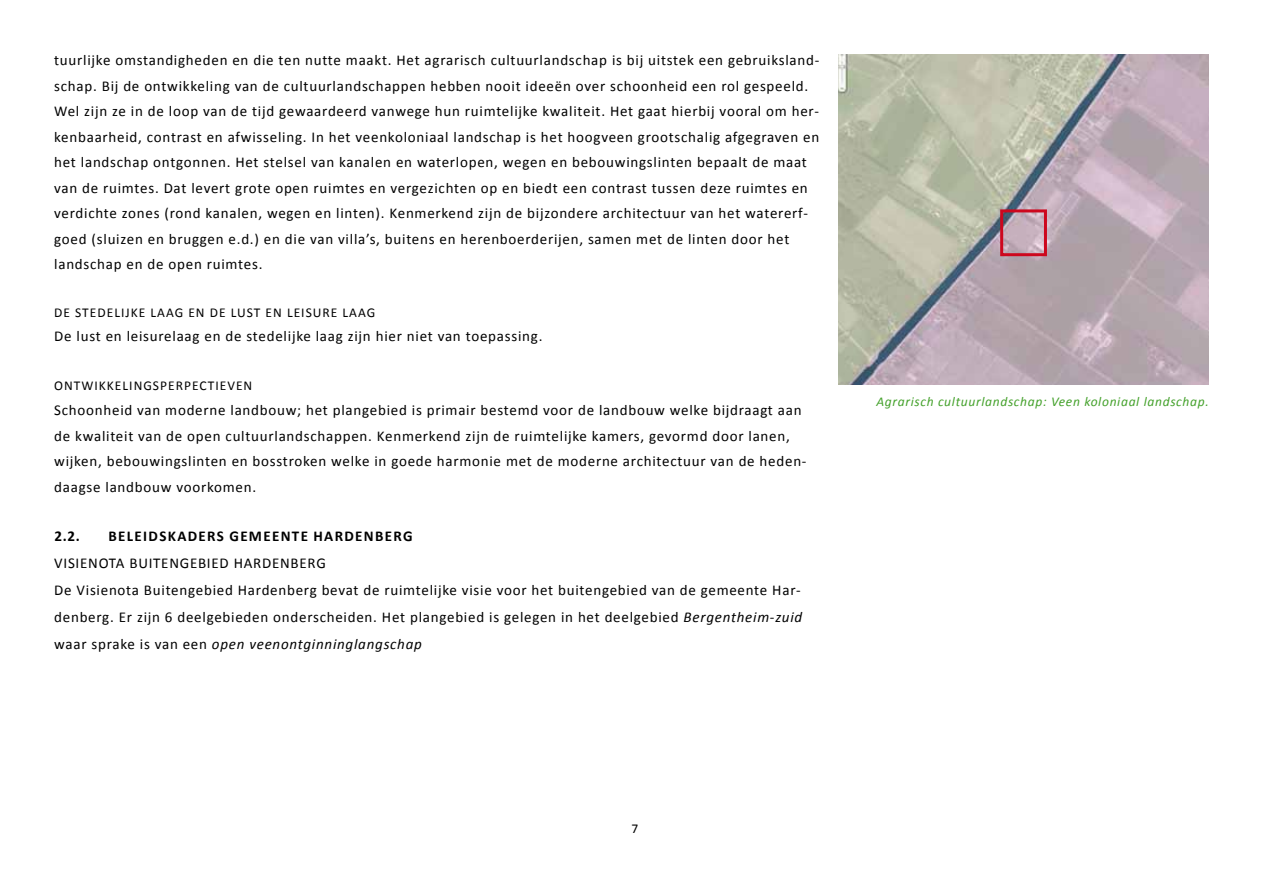
<style>
.page{position:relative;width:1263px;height:893px;background:#fff}
.page>*{position:absolute;margin:0;border:0;box-sizing:border-box;transform-origin:0 0}
.t1{font:15px/25.5px "Calibri";letter-spacing:.05em;color:#000}
.t2{font:700 15px "Calibri";letter-spacing:.09em;color:#000}
.t3{font:13.5px "Calibri";letter-spacing:.075em;color:#000}
.t4{font:italic 13.5px "Calibri";letter-spacing:.05em;color:#44a12b}
.s1{font-style:italic}
</style>
<div class="page">
<img style="left:838px;top:55px;width:370px;height:329px">
<div style="left:1000px;top:209px;width:47px;height:47px;border:3px solid #cd071e"></div>
<p class="t1" style="left:54px;top:47px;width:767px">tuurlijke omstandigheden en die ten nutte maakt. Het agrarisch cultuurlandschap is bij uitstek een gebruiksland&shy;schap. Bij de ontwikkeling van de cultuurlandschappen hebben nooit ideeën over schoonheid een rol gespeeld.<br>Wel zijn ze in de loop van de tijd gewaardeerd vanwege hun ruimtelijke kwaliteit. Het gaat hierbij vooral om her&shy;kenbaarheid, contrast en afwisseling. In het veenkoloniaal landschap is het hoogveen grootschalig afgegraven en het landschap ontgonnen. Het stelsel van kanalen en waterlopen, wegen en bebouwingslinten bepaalt de maat van de ruimtes. Dat levert grote open ruimtes en vergezichten op en biedt een contrast tussen deze ruimtes en verdichte zones (rond kanalen, wegen en linten). Kenmerkend zijn de bijzondere architectuur van het watererf&shy;goed (sluizen en bruggen e.d.) en die van villa’s, buitens en herenboerderijen, samen met de linten door het landschap en de open ruimtes.</p>
<p class="t3" style="left:54px;top:305px;width:29px">De stedelijke</p>
<p class="t3" style="left:151px;top:305px;width:9px">laag</p>
<p class="t3" style="left:188px;top:305px;width:51px">endelust</p>
<p class="t3" style="left:266px;top:305px;width:30px">en leisure</p>
<p class="t3" style="left:343px;top:305px;width:9px">laag</p>
<p class="t1" style="left:54px;top:323px;width:490px">De lust en leisurelaag en de stedelijke laag zijn hier niet van toepassing.</p>
<p class="t3" style="left:54px;top:377px;width:49px">Ontwikkelingsperpectieven</p>
<p class="t1" style="left:54px;top:397px;width:754px">Schoonheid van moderne landbouw; het plangebied is primair bestemd voor de landbouw welke bijdraagt aan de kwaliteit van de open cultuurlandschappen. Kenmerkend zijn de ruimtelijke kamers, gevormd door lanen, wijken, bebouwingslinten en bosstroken welke in goede harmonie met de moderne architectuur van de heden&shy;daagse landbouw voorkomen.</p>
<p class="t2" style="left:55px;top:527px;width:27px">2.2.</p>
<p class="t2" style="left:109px;top:527px;width:18px">BELEI</p>
<p class="t2" style="left:149px;top:527px;width:21px">DSKA</p>
<p class="t2" style="left:188px;top:527px;width:20px">DERS</p>
<p class="t2" style="left:229px;top:527px;width:22px">GEMEENTE</p>
<p class="t2" style="left:313px;top:527px;width:99px">HARDENBERG</p>
<p class="t1" style="left:54px;top:550px;width:18px">Visienota</p>
<p class="t1" style="left:129px;top:550px;width:10px">buitengebied</p>
<p class="t1" style="left:54px;top:549px;width:749px;line-height:27px;text-indent:179px">Hardenberg<br>De Visienota Buitengebied Hardenberg bevat de ruimtelijke visie voor het buitengebied van de gemeente Har&shy;denberg. Er zijn 6 deelgebieden onderscheiden. Het plangebied is gelegen in het deelgebied <span class="s1">Bergentheim-zuid </span>waar sprake is van een <span class="s1">open veenontginninglangschap</span></p>
<p class="t4" style="left:876px;top:394px;width:334px">Agrarisch cultuurlandschap: Veen koloniaal landschap.</p>
<p class="t3" style="left:631px;top:820px;width:8px">7</p>
</div>
